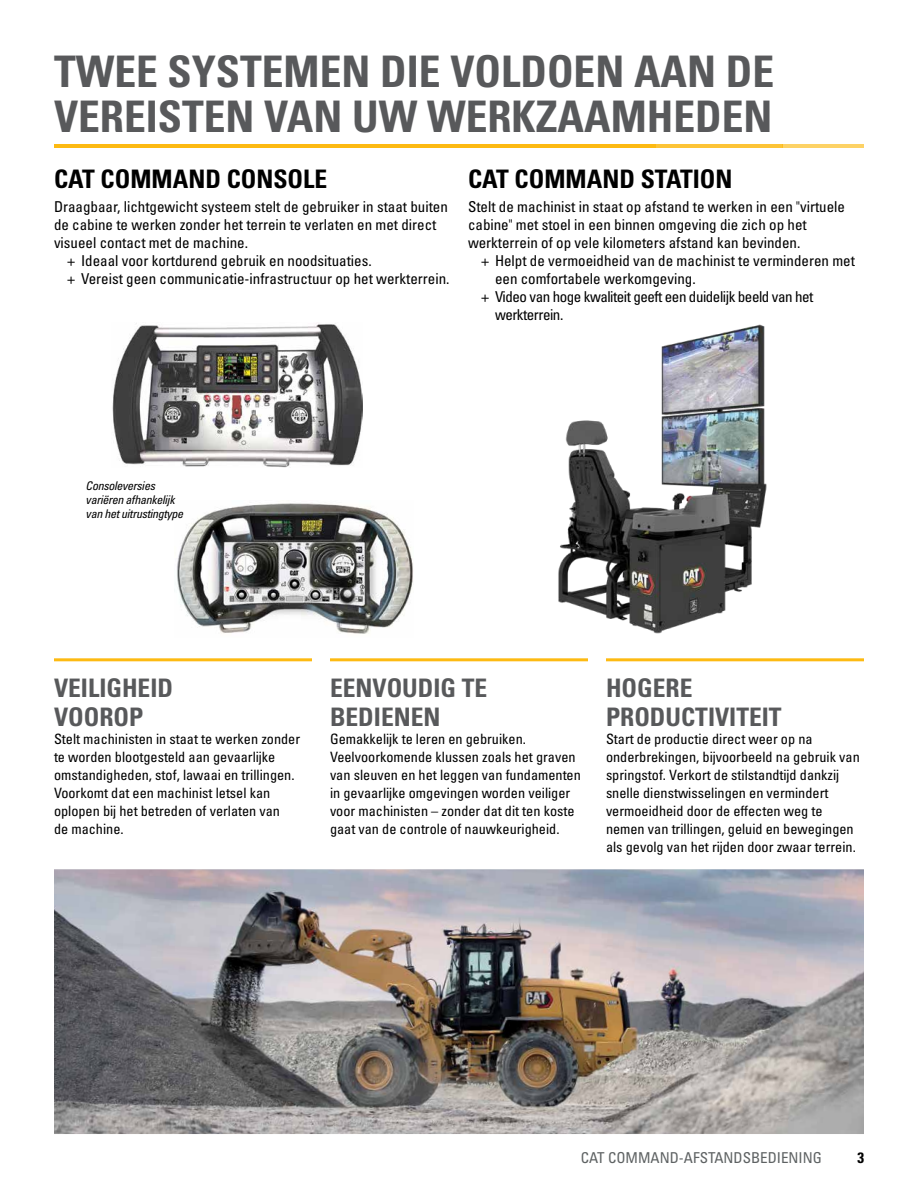
<style>
.page{position:relative;width:918px;height:1188px;background:#fff}
.page>*{position:absolute;margin:0;border:0;box-sizing:border-box;transform-origin:0 0}
.t1{font:43.5px/45px "Univers LTCYR 67 Bold Cond";color:#58595b}
.t2{font:25.5px/28.5px "Univers LTCYR 67 Bold Cond";color:#58595b}
.t3{font:25.5px "Univers LTCYR 67 Bold Cond";color:#000}
.t4{font:condensed 15px/18px "Univers LTCYR 57";color:#000}
.t5{font:condensed 15px "Univers LTCYR 57";letter-spacing:-.03em;color:#000}
.t6{font:condensed 15px "Univers LTCYR 57";color:#5e6263}
.t7{font:15px "Univers LTCYR 67 Bold Cond";color:#000}
.t8{font:condensed 14.25px/18px "Univers LTCYR 57";color:#000}
.t9{font:12px/14.4px "Univers LTCYR 57 Condensed Obl";letter-spacing:-.025em;color:#000}
</style>
<div class="page">
<img style="left:54px;top:869px;width:810px;height:265px">
<hr style="left:54px;top:144px;width:601px;height:4px;background:#fdba12">
<hr style="left:654px;top:144px;width:128px;height:4px;background:#fdc436">
<hr style="left:782px;top:144px;width:82px;height:4px;background:#fdd265">
<img style="left:177px;top:503px;width:236px;height:131px">
<img style="left:112px;top:323px;width:250px;height:144px">
<hr style="left:54px;top:658px;width:258px;height:3px;background:#fdba12">
<hr style="left:330px;top:658px;width:258px;height:3px;background:#fdba12">
<hr style="left:606px;top:658px;width:258px;height:3px;background:#fdba12">
<img style="left:558px;top:324px;width:209px;height:310px">
<h1 class="t1" style="left:54px;top:49px;width:722px">TWEE SYSTEMEN DIE VOLDOEN AAN DE<br>VEREISTEN VAN UW WERKZAAMHEDEN</h1>
<h2 class="t3" style="left:54px;top:163px;width:275px">CAT COMMAND CONSOLE</h2>
<p class="t4" style="left:54px;top:197px;width:395px">Draagbaar, lichtgewicht systeem stelt de gebruiker in staat buiten</p>
<p class="t4" style="left:54px;top:215px;width:384px">de cabine te werken zonder het terrein te verlaten en met direct</p>
<p class="t4" style="left:54px;top:233px;width:196px">visueel contact met de machine.</p>
<p class="t4" style="left:68px;top:251px;width:306px">+ Ideaal voor kortdurend gebruik en noodsituaties.</p>
<p class="t4" style="left:68px;top:269px;width:384px">+ Vereist geen communicatie-infrastructuur op het werkterrein.</p>
<h2 class="t3" style="left:468px;top:163px;width:266px">CAT COMMAND STATION</h2>
<p class="t4" style="left:468px;top:197px;width:379px">Stelt de machinist in staat op afstand te werken in een "virtuele cabine" met stoel in een binnen omgeving die zich op het werkterrein of op vele kilometers afstand kan bevinden.</p>
<p class="t4" style="left:482px;top:251px;width:375px">+ Helpt de vermoeidheid van de machinist te verminderen met</p>
<p class="t4" style="left:495px;top:269px;width:202px">een comfortabele werkomgeving.</p>
<p class="t5" style="left:482px;top:287px;width:333px">+ Video van hoge kwaliteit geeft een duidelijk beeld van het</p>
<p class="t5" style="left:495px;top:305px;width:70px">werkterrein.</p>
<p class="t9" style="left:86px;top:478px;width:99px">Consoleversies variëren afhankelijk van het uitrustingtype</p>
<h2 class="t2" style="left:54px;top:674px;width:121px">VEILIGHEID<br>VOOROP</h2>
<p class="t8" style="left:54px;top:729px;width:248px">Stelt machinisten in staat te werken zonder te worden blootgesteld aan gevaarlijke omstandigheden, stof, lawaai en trillingen.<br>Voorkomt dat een machinist letsel kan oplopen bij het betreden of verlaten van<br>de machine.</p>
<h2 class="t2" style="left:330px;top:674px;width:159px">EENVOUDIG TE<br>BEDIENEN</h2>
<p class="t8" style="left:330px;top:729px;width:252px">Gemakkelijk te leren en gebruiken.<br>Veelvoorkomende klussen zoals het graven van sleuven en het leggen van fundamenten in gevaarlijke omgevingen worden veiliger voor machinisten – zonder dat dit ten koste gaat van de controle of nauwkeurigheid.</p>
<h2 class="t2" style="left:606px;top:674px;width:177px">HOGERE<br>PRODUCTIVITEIT</h2>
<p class="t8" style="left:606px;top:729px;width:255px">Start de productie direct weer op na onderbrekingen, bijvoorbeeld na gebruik van springstof. Verkort de stilstandtijd dankzij snelle dienstwisselingen en vermindert vermoeidheid door de effecten weg te nemen van trillingen, geluid en bewegingen als gevolg van het rijden door zwaar terrein.</p>
<p class="t6" style="left:581px;top:1148px;width:243px">CAT COMMAND-AFSTANDSBEDIENING</p>
<p class="t7" style="left:857px;top:1148px;width:8px">3</p>
</div>
